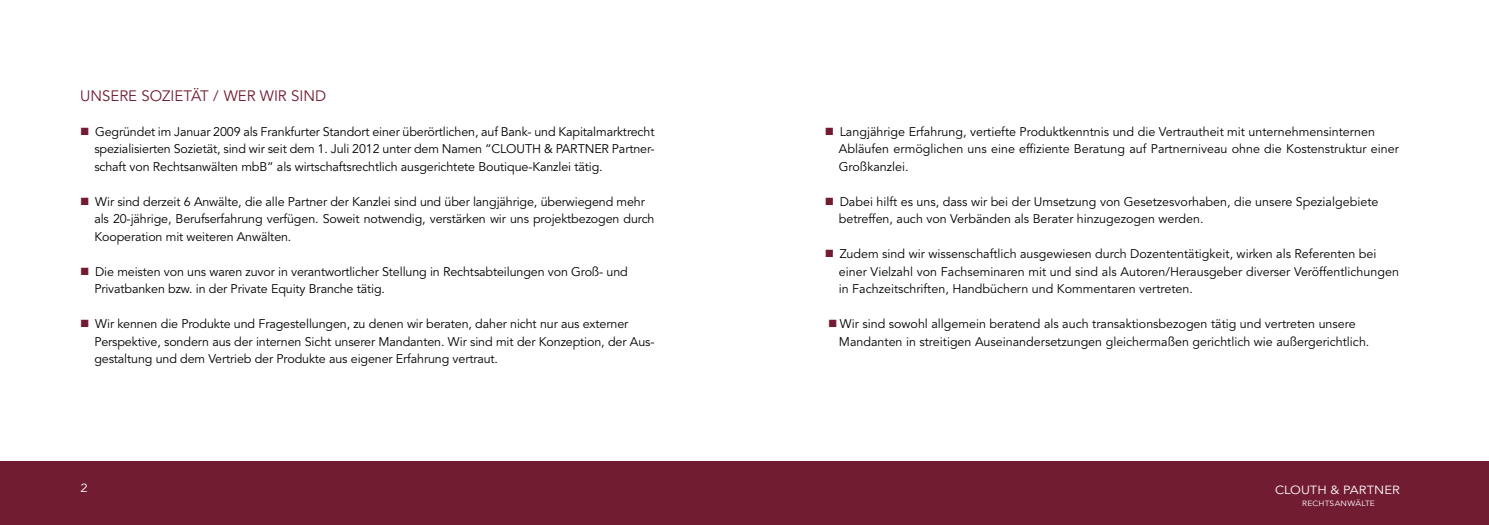
<style>
.page{position:relative;width:1489px;height:525px;background:#fff}
.page>*{position:absolute;margin:0;border:0;box-sizing:border-box;transform-origin:0 0}
.t1{font:15px "Avenir LT Std";color:#721c32}
.t2{font:12.5px/17.5px "Avenir LT Std";color:#000}
.t3{font:11.75px "Avenir LT Std";color:#fff;scale:1.1 1}
.t4{font:7.5px "Avenir LT Std";letter-spacing:.02em;color:#fff;scale:1.1 1}
.s1{color:#721c32}
</style>
<div class="page">
<div style="left:0;top:461px;width:744px;height:63px;background:#721c32"></div>
<div style="left:744px;top:461px;width:744px;height:63px;background:#721c32"></div>
<p class="t1" style="left:80px;top:87px;width:247px">UNSERE SOZIETÄT / WER WIR SIND</p>
<p class="t2" style="left:94px;top:123px;width:561px;text-align:justify;text-indent:-14px"><span class="s1">■</span> Gegründet im Januar 2009 als Frankfurter Standort einer überörtlichen, auf Bank- und Kapitalmarktrecht spezialisierten Sozietät, sind wir seit dem 1. Juli 2012 unter dem Namen “CLOUTH &amp; PARTNER Partner&shy;schaft von Rechtsanwälten mbB” als wirtschaftsrechtlich ausgerichtete Boutique-Kanzlei tätig.</p>
<p class="t2" style="left:94px;top:193px;width:561px;text-indent:-14px"><span class="s1">■</span> Wir sind derzeit 6 Anwälte, die alle Partner der Kanzlei sind und über langjährige, überwiegend mehr als 20-jährige, Berufserfahrung verfügen. Soweit notwendig, verstärken wir uns projektbezogen durch<br>Kooperation mit weiteren Anwälten.</p>
<p class="t2" style="left:94px;top:263px;width:535px;text-indent:-14px"><span class="s1">■</span> Die meisten von uns waren zuvor in verantwortlicher Stellung in Rechtsabteilungen von Groß- und<br>Privatbanken bzw. in der Private Equity Branche tätig.</p>
<p class="t2" style="left:94px;top:315px;width:561px;text-indent:-14px"><span class="s1">■</span> Wir kennen die Produkte und Fragestellungen, zu denen wir beraten, daher nicht nur aus externer<br>Perspektive, sondern aus der internen Sicht unserer Mandanten. Wir sind mit der Konzeption, der Aus&shy;gestaltung und dem Vertrieb der Produkte aus eigener Erfahrung vertraut.</p>
<p class="t3" style="left:81px;top:481px;width:8px">2</p>
<p class="t2" style="left:838px;top:123px;width:561px;text-indent:-14px"><span class="s1">■</span> Langjährige Erfahrung, vertiefte Produktkenntnis und die Vertrautheit mit unternehmensinternen<br>Abläufen ermöglichen uns eine effiziente Beratung auf Partnerniveau ohne die Kostenstruktur einer<br>Großkanzlei.</p>
<p class="t2" style="left:838px;top:193px;width:541px;text-indent:-14px"><span class="s1">■</span> Dabei hilft es uns, dass wir bei der Umsetzung von Gesetzesvorhaben, die unsere Spezialgebiete betreffen, auch von Verbänden als Berater hinzugezogen werden.</p>
<p class="t2" style="left:838px;top:245px;width:561px;text-indent:-14px"><span class="s1">■</span> Zudem sind wir wissenschaftlich ausgewiesen durch Dozententätigkeit, wirken als Referenten bei einer Vielzahl von Fachseminaren mit und sind als Autoren/Herausgeber diverser Veröffentlichungen in Fachzeitschriften, Handbüchern und Kommentaren vertreten.</p>
<p class="t2" style="left:838px;top:315px;width:532px;text-indent:-11px"><span class="s1">■</span> Wir sind sowohl allgemein beratend als auch transaktionsbezogen tätig und vertreten unsere<br>Mandanten in streitigen Auseinandersetzungen gleichermaßen gerichtlich wie außergerichtlich.</p>
<p class="t3" style="left:1274px;top:482px;width:115px">CLOUTH &amp; PARTNER</p>
<p class="t4" style="left:1302px;top:498px;width:67px">RECHTSANWÄLTE</p>
</div>
